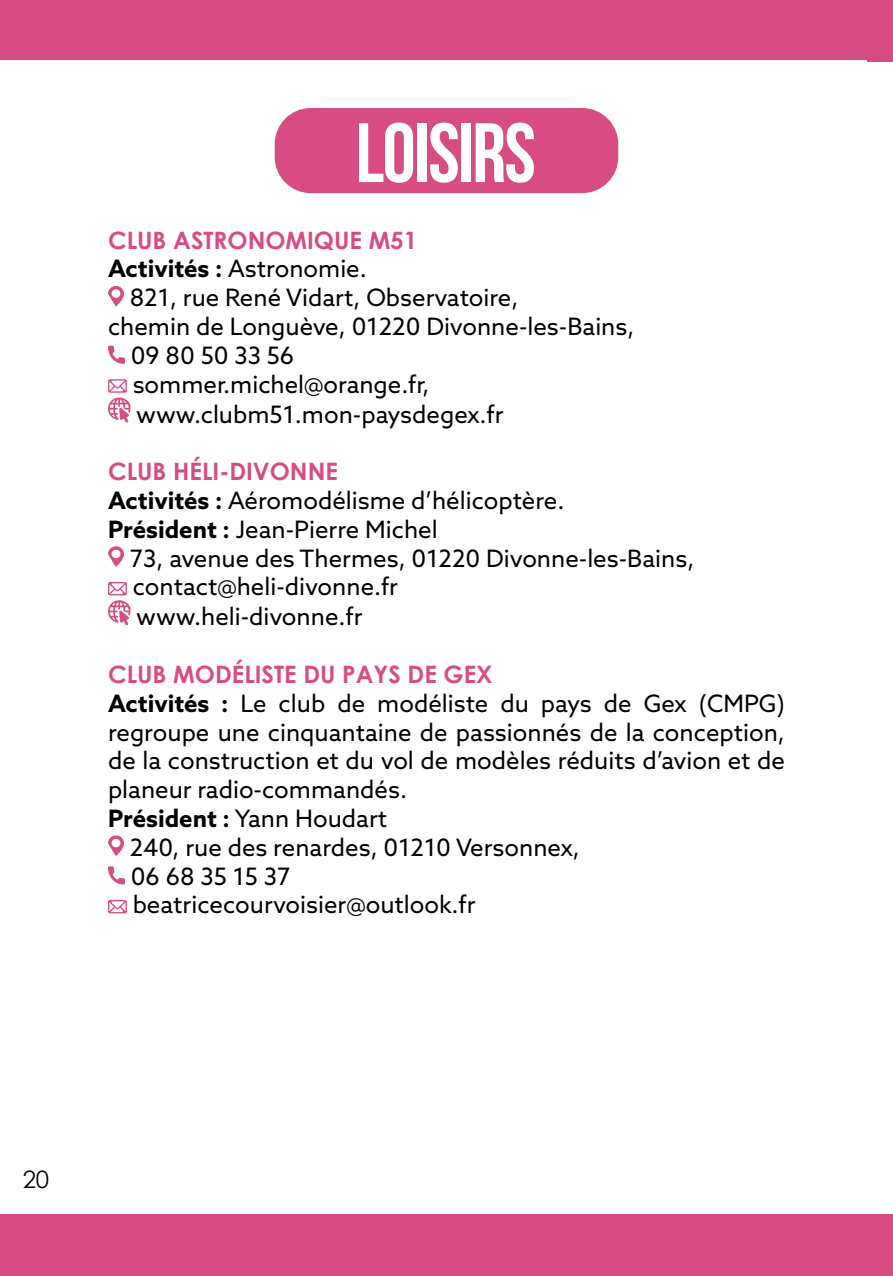
<style>
.page{position:relative;width:893px;height:1276px;background:#fff}
.page>*{position:absolute;margin:0;border:0;box-sizing:border-box;transform-origin:0 0}
.t1{font:700 84px "Bebas Neue";letter-spacing:-.02em;color:#fff}
.t2{font:24px/29.4px "Azo Sans";color:#000}
.t3{font:700 24px "Century Gothic";color:#d74c83}
.t4{font:24px "Century Gothic";color:#000}
.s1{font-weight:700}
</style>
<div class="page">
<div style="left:0;top:0;width:893px;height:60px;background:#d74c83"></div>
<div style="left:275px;top:108px;width:343px;height:85px;background:#d74c83;border-radius:36px"></div>
<svg style="left:108px;top:286px;width:16px;height:20px"></svg>
<svg style="left:108px;top:346px;width:17px;height:18px"></svg>
<svg style="left:108px;top:379px;width:22px;height:44px"></svg>
<svg style="left:108px;top:546px;width:16px;height:20px"></svg>
<svg style="left:108px;top:582px;width:22px;height:43px"></svg>
<svg style="left:108px;top:835px;width:16px;height:21px"></svg>
<svg style="left:108px;top:866px;width:17px;height:18px"></svg>
<svg style="left:108px;top:900px;width:19px;height:13px"></svg>
<div style="left:0;top:1214px;width:893px;height:62px;background:#d74c83"></div>
<div style="left:867px;top:0;width:26px;height:61px;background:#d74c83"></div>
<h1 class="t1" style="left:356px;top:107px;width:182px">LOISIRS</h1>
<p class="t3" style="left:108px;top:222px;width:311px">CLUB ASTRONOMIQUE M51</p>
<p class="t2" style="left:108px;top:254px;width:260px"><span class="s1">Activités :</span> Astronomie.</p>
<p class="t2" style="left:130px;top:283px;width:390px">821, rue René Vidart, Observatoire,</p>
<p class="t2" style="left:108px;top:311px;width:528px">chemin de Longuève, 01220 Divonne-les-Bains,</p>
<p class="t2" style="left:131px;top:340px;width:165px">09 80 50 33 56</p>
<p class="t2" style="left:133px;top:369px;width:298px">sommer.michel@orange.fr,</p>
<p class="t2" style="left:136px;top:399px;width:369px">www.clubm51.mon-paysdegex.fr</p>
<p class="t3" style="left:108px;top:453px;width:231px">CLUB HÉLI-DIVONNE</p>
<p class="t2" style="left:108px;top:486px;width:458px"><span class="s1">Activités :</span> Aéromodélisme d’hélicoptère.<br><span class="s1">Président :</span> Jean-Pierre Michel</p>
<p class="t2" style="left:130px;top:543px;width:566px">73, avenue des Thermes, 01220 Divonne-les-Bains, contact@heli-divonne.fr<br>www.heli-divonne.fr</p>
<p class="t3" style="left:108px;top:656px;width:386px">CLUB MODÉLISTE DU PAYS DE GEX</p>
<p class="t2" style="left:108px;top:688px;width:678px"><span class="s1">Activités :</span> Le club de modéliste du pays de Gex (CMPG)</p>
<p class="t2" style="left:108px;top:717px;width:678px">regroupe une cinquantaine de passionnés de la conception,</p>
<p class="t2" style="left:108px;top:746px;width:679px">de la construction et du vol de modèles réduits d’avion et de</p>
<p class="t2" style="left:108px;top:774px;width:301px">planeur radio-commandés.</p>
<p class="t2" style="left:108px;top:803px;width:281px"><span class="s1">Président :</span> Yann Houdart</p>
<p class="t2" style="left:130px;top:832px;width:452px">240, rue des renardes, 01210 Versonnex,</p>
<p class="t2" style="left:131px;top:861px;width:161px">06 68 35 15 37</p>
<p class="t2" style="left:133px;top:890px;width:344px">beatricecourvoisier@outlook.fr</p>
<p class="t4" style="left:23px;top:1162px;width:28px">20</p>
</div>
